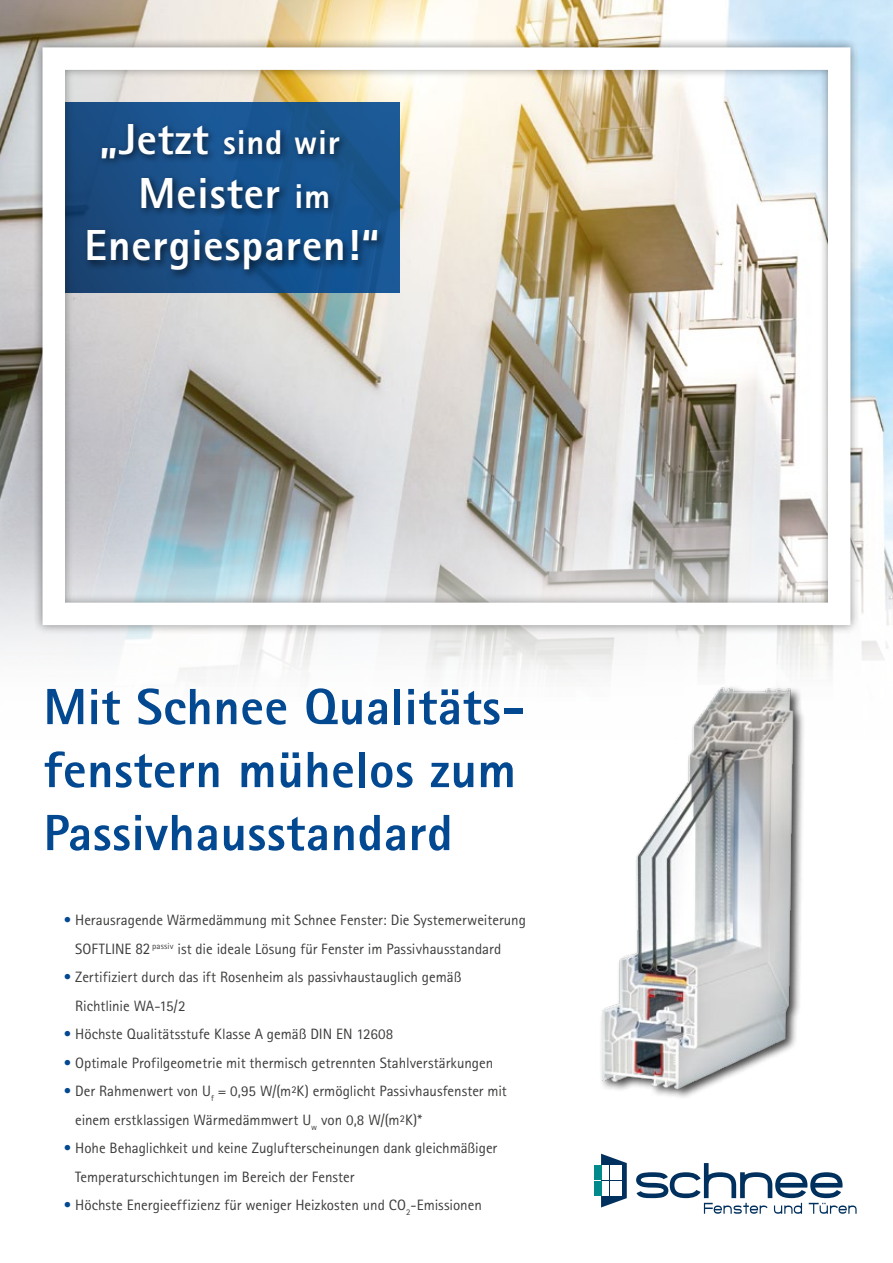
<style>
.page{position:relative;width:893px;height:1263px;background:#fff}
.page>*{position:absolute;margin:0;border:0;box-sizing:border-box;transform-origin:0 0}
.t1{font:800 51px/63px "Rotis Sans Serif";letter-spacing:.01em;color:#034991}
.t2{font:800 43.5px/52.7px "Rotis Sans Serif";letter-spacing:.02em;color:#fff;text-align:center}
.t3{font:800 34.5px "Rotis Sans Serif";letter-spacing:.02em;color:#fff}
.t4{font:15px/28.5px "Rotis Sans Serif";color:#3c3c3b}
.s1{font-size:43.5px}
.s2{font-size:34.5px}
.s3{color:#034991}
.s4{font-size:16.2px}
</style>
<div class="page">
<img style="left:0;top:0;width:893px;height:426px">
<svg style="left:0;top:426px;width:893px;height:251px;fill:#f6f6f7"></svg>
<div style="left:33px;top:38px;width:827px;height:597px;background:#000;opacity:.45"></div>
<img style="left:566px;top:659px;width:307px;height:439px">
<svg style="left:601px;top:1154px;width:26px;height:53px"></svg>
<div style="left:601px;top:1165px;width:7px;height:14px;background:#fff"></div>
<div style="left:601px;top:1182px;width:7px;height:14px;background:#fff"></div>
<div style="left:610px;top:1165px;width:12px;height:14px;background:#fff"></div>
<div style="left:610px;top:1182px;width:12px;height:14px;background:#fff"></div>
<div style="left:594px;top:1165px;width:7px;height:14px;background:#008a8b"></div>
<div style="left:594px;top:1182px;width:7px;height:14px;background:#008a8b"></div>
<svg style="left:636px;top:1163px;width:221px;height:51px"></svg>
<h3 class="t3" style="left:100px;top:120px;width:242px"><span class="s1">„Jetzt</span> sind wir</h3>
<h2 class="t2" style="left:85px;top:166px;width:296px">Meister <span class="s2">im<br></span>Energiesparen!“</h2>
<h1 class="t1" style="left:44px;top:675px;width:483px">Mit Schnee Qualitäts&shy;fenstern mühelos zum<br>Passivhausstandard</h1>
<p class="t4" style="left:75px;top:906px;width:452px;text-indent:-11px"><span class="s3">•</span> Herausragende Wärmedämmung mit Schnee Fenster: Die Systemerweiterung<br>SOFTLINE <span class="s4">82</span> <sup>passiv</sup> ist die ideale Lösung für Fenster im Passivhausstandard</p>
<p class="t4" style="left:75px;top:963px;width:388px;text-indent:-11px"><span class="s3">•</span> Zertifiziert durch das ift Rosenheim als passivhaustauglich gemäß<br>Richtlinie WA-15/2</p>
<p class="t4" style="left:64px;top:1020px;width:331px"><span class="s3">•</span> Höchste Qualitätsstufe Klasse A gemäß DIN EN 12608</p>
<p class="t4" style="left:64px;top:1048px;width:431px"><span class="s3">•</span> Optimale Profilgeometrie mit thermisch getrennten Stahlverstärkungen</p>
<p class="t4" style="left:75px;top:1077px;width:433px;text-indent:-11px"><span class="s3">•</span> Der Rahmenwert von U<sub>f</sub> = 0,95 W/(m²K) ermöglicht Passivhausfenster mit einem erstklassigen Wärmedämmwert U<sub>w</sub> von 0,8 W/(m²K)*</p>
<p class="t4" style="left:75px;top:1134px;width:424px;text-indent:-11px"><span class="s3">•</span> Hohe Behaglichkeit und keine Zuglufterscheinungen dank gleichmäßiger<br>Temperaturschichtungen im Bereich der Fenster</p>
<p class="t4" style="left:64px;top:1191px;width:420px"><span class="s3">•</span> Höchste Energieeffizienz für weniger Heizkosten und CO<sub>2</sub>-Emissionen</p>
</div>
